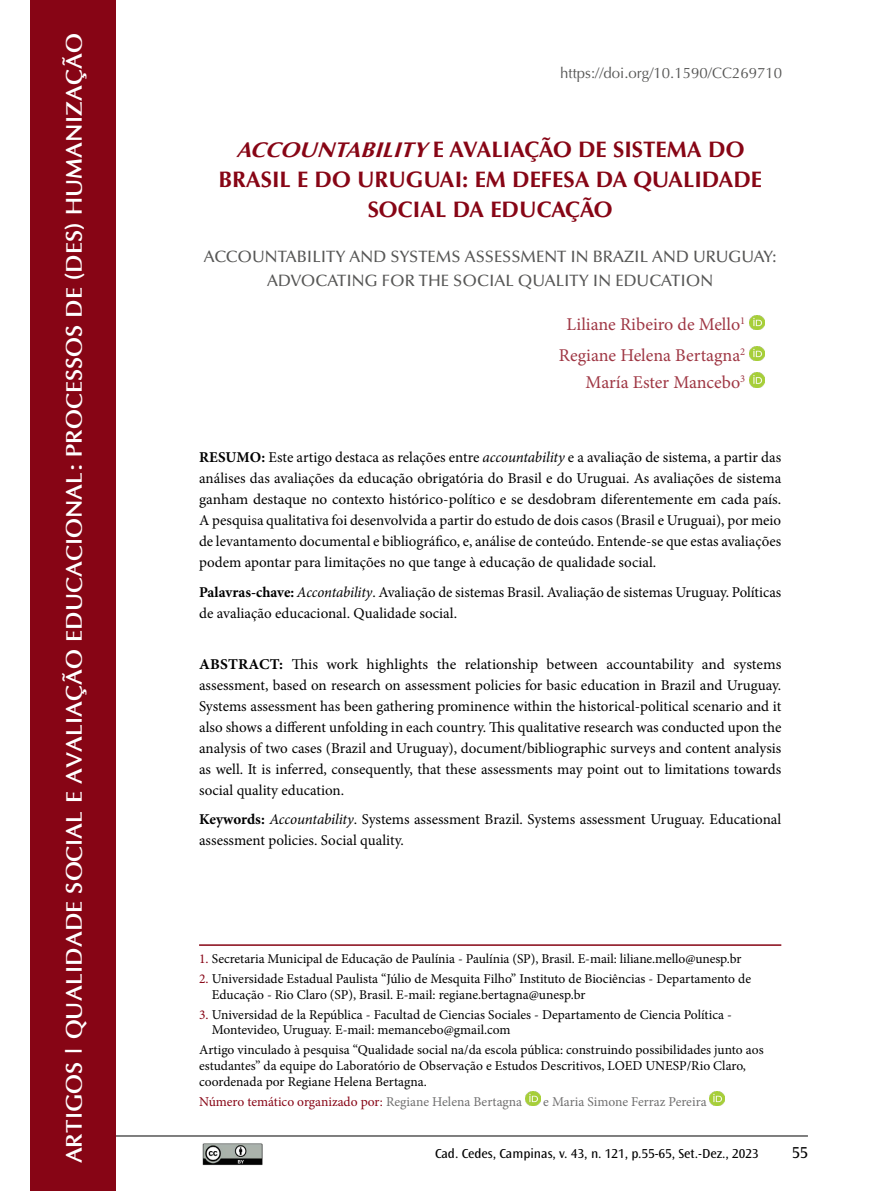
<style>
.page{position:relative;width:893px;height:1191px;background:#fff}
.page>*{position:absolute;margin:0;border:0;box-sizing:border-box;transform-origin:0 0}
.t1{font:700 22.5px/30px "Optima LT Std";color:#870515;text-align:center}
.t2{font:700 22.5px "Optima";color:#fff}
.t3{font:18px/31px "Minion Pro";color:#9f3744;text-align:center}
.t4{font:500 16.5px/24px "Optima LT Std";color:#575756;text-align:center}
.t5{font:16.5px "Ocean Sans Std";color:#000}
.t6{font:15px/21px "Minion Pro";color:#000;text-align:justify}
.t7{font:15px "Optima LT Std";color:#575756}
.t8{font:13.5px/15.8px "Minion Pro";color:#000}
.t9{font:13.5px "Ocean Sans Std";color:#000}
.t10{font:13.5px "Minion Pro";color:#870515}
.t11{font:13.5px "Minion Pro";color:#706f6f}
.s1{font-style:italic;font-size:21.3px}
.s2{font-weight:700}
.s3{font-style:italic}
.s4{color:#870515}
.s5{color:#706f6f}
</style>
<div class="page">
<hr style="left:106px;top:1135px;width:702px;height:1px;background:#000">
<div style="left:31px;top:0;width:85px;height:1191px;background:#870515"></div>
<img style="left:203px;top:1143px;width:60px;height:22px">
<hr style="left:199px;top:944px;width:582px;height:1px;background:#870515">
<img style="left:525px;top:1091px;width:15px;height:15px">
<img style="left:710px;top:1091px;width:14px;height:15px">
<img style="left:749px;top:315px;width:15px;height:15px">
<img style="left:749px;top:346px;width:15px;height:15px">
<img style="left:749px;top:373px;width:15px;height:15px">
<h1 class="t2" style="left:61px;top:1163px;width:1131px;rotate:-90deg">ARTIGOS | QUALIDADE SOCIAL E AVALIAÇÃO EDUCACIONAL: PROCESSOS DE (DES) HUMANIZAÇÃO</h1>
<p class="t7" style="left:560px;top:64px;width:223px">https://doi.org/10.1590/CC269710</p>
<h1 class="t1" style="left:218px;top:134px;width:545px"><span class="s1">ACCOUNTABILITY</span> E AVALIAÇÃO DE SISTEMA DO<br>BRASIL E DO URUGUAI: EM DEFESA DA QUALIDADE<br>SOCIAL DA EDUCAÇÃO</h1>
<p class="t4" style="left:204px;top:245px;width:574px">ACCOUNTABILITY AND SYSTEMS ASSESSMENT IN BRAZIL AND URUGUAY:<br>ADVOCATING FOR THE SOCIAL QUALITY IN EDUCATION</p>
<p class="t3" style="left:559px;top:309px;width:188px">Liliane Ribeiro de Mello<sup>1<br></sup>Regiane Helena Bertagna<sup>2</sup></p>
<p class="t3" style="left:586px;top:366px;width:161px">María Ester Mancebo<sup>3</sup></p>
<p class="t6" style="left:199px;top:447px;width:584px"><span class="s2">RESUMO:</span> Este artigo destaca as relações entre <span class="s3">accountability</span> e a avaliação de sistema, a partir das análises das avaliações da educação obrigatória do Brasil e do Uruguai. As avaliações de sistema ganham destaque no contexto histórico-político e se desdobram diferentemente em cada país.<br>A pesquisa qualitativa foi desenvolvida a partir do estudo de dois casos (Brasil e Uruguai), por meio de levantamento documental e bibliográfico, e, análise de conteúdo. Entende-se que estas avaliações podem apontar para limitações no que tange à educação de qualidade social.</p>
<p class="t6" style="left:199px;top:582px;width:584px"><span class="s2">Palavras-chave:</span> <span class="s3">Accontability</span>. Avaliação de sistemas Brasil. Avaliação de sistemas Uruguay. Políticas de avaliação educacional. Qualidade social.</p>
<p class="t6" style="left:199px;top:653px;width:584px"><span class="s2">ABSTRACT:</span> This work highlights the relationship between accountability and systems assessment, based on research on assessment policies for basic education in Brazil and Uruguay.<br>Systems assessment has been gathering prominence within the historical-political scenario and it also shows a different unfolding in each country. This qualitative research was conducted upon the analysis of two cases (Brazil and Uruguay), document/bibliographic surveys and content analysis as well. It is inferred, consequently, that these assessments may point out to limitations towards social quality education.</p>
<p class="t6" style="left:199px;top:809px;width:584px"><span class="s2">Keywords:</span> <span class="s3">Accountability</span>. Systems assessment Brazil. Systems assessment Uruguay. Educational assessment policies. Social quality.</p>
<p class="t8" style="left:199px;top:950px;width:544px"><span class="s4">1.</span> Secretaria Municipal de Educação de Paulínia - Paulínia (SP), Brasil. E-mail: liliane.mello@unesp.br</p>
<p class="t8" style="left:212px;top:970px;width:541px;text-indent:-13px"><span class="s4">2.</span> Universidade Estadual Paulista “Júlio de Mesquita Filho” Instituto de Biociências - Departamento de<br>Educação - Rio Claro (SP), Brasil. E-mail: regiane.bertagna@unesp.br</p>
<p class="t8" style="left:212px;top:1006px;width:522px;text-indent:-13px"><span class="s4">3.</span> Universidad de la República - Facultad de Ciencias Sociales - Departamento de Ciencia Política -<br>Montevideo, Uruguay. E-mail: memancebo@gmail.com</p>
<p class="t8" style="left:199px;top:1042px;width:566px">Artigo vinculado à pesquisa “Qualidade social na/da escola pública: construindo possibilidades junto aos estudantes” da equipe do Laboratório de Observação e Estudos Descritivos, LOED UNESP/Rio Claro, coordenada por Regiane Helena Bertagna.</p>
<p class="t10" style="left:199px;top:1092px;width:325px">Número temático organizado por: <span class="s5">Regiane Helena Bertagna</span></p>
<p class="t11" style="left:543px;top:1092px;width:165px">e Maria Simone Ferraz Pereira</p>
<p class="t9" style="left:435px;top:1145px;width:325px">Cad. Cedes, Campinas, v. 43, n. 121, p.55-65, Set.-Dez., 2023</p>
<p class="t5" style="left:792px;top:1143px;width:18px">55</p>
</div>
